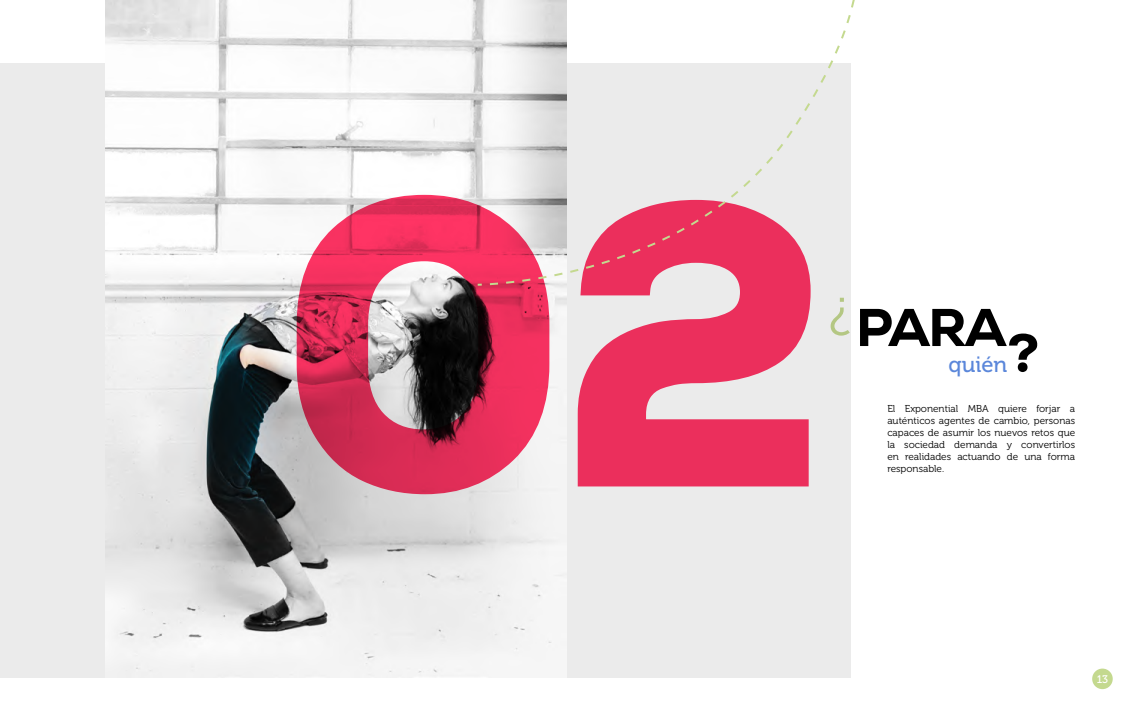
<style>
.page{position:relative;width:1134px;height:709px;background:#fff}
.page>*{position:absolute;margin:0;border:0;box-sizing:border-box;transform-origin:0 0}
.t1{font:800 388.1px "Nexa";color:#ff3464}
.t2{font:800 53px "Nexa";color:#000}
.t3{font:22px "Museo 500";color:#5b87da}
.t4{font:11px "Museo 500";color:#fff}
.t5{font:10px/12px "Museo 300";color:#000;text-align:justify}
</style>
<div class="page">
<div style="left:0;top:63px;width:850px;height:615px;background:#ebebeb"></div>
<img style="left:105px;top:0;width:462px;height:677px">
<svg style="left:291px;top:189px;width:264px;height:311px"></svg>
<svg style="left:577px;top:287px;width:234px;height:200px"></svg>
<svg style="left:476px;top:0;width:378px;height:287px"></svg>
<div style="left:1092px;top:668px;width:21px;height:21px;background:#c4d98f;border-radius:50%"></div>
<h1 class="t1" style="left:283px;top:99px;width:544px">02</h1>
<h2 class="t2" style="left:829px;top:294px;width:179px"><sup>¿</sup>PARA</h2>
<h3 class="t3" style="left:948px;top:352px;width:60px">quién</h3>
<h2 class="t2" style="left:1007px;top:319px;width:33px">?</h2>
<p class="t5" style="left:887px;top:403px;width:189px">El Exponential MBA quiere forjar a auténticos agentes de cambio, personas capaces de asumir los nuevos retos que la sociedad demanda y convertirlos en realidades actuando de una forma responsable.</p>
<p class="t4" style="left:1097px;top:673px;width:13px">13</p>
</div>
